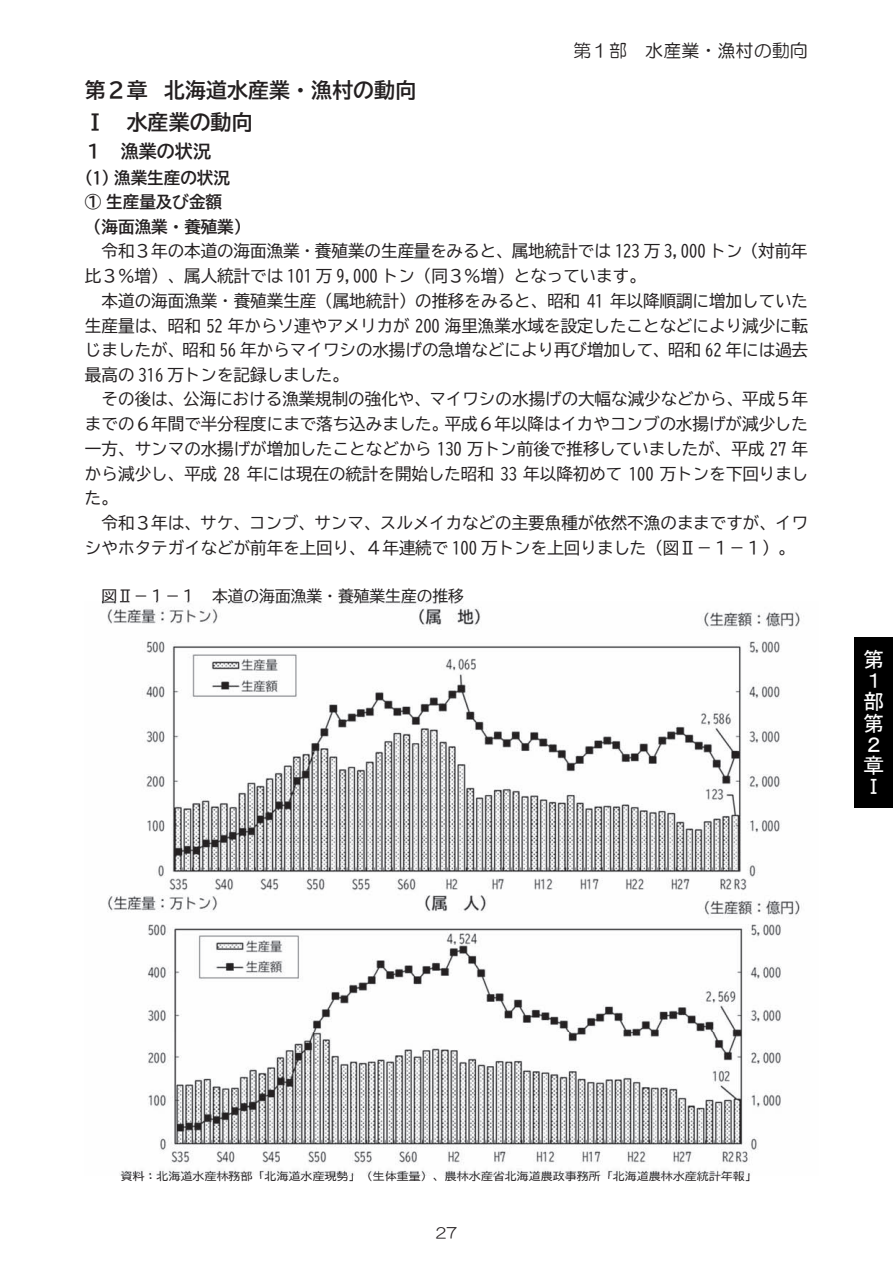
<style>
.page{position:relative;width:893px;height:1263px;background:#fff}
.page>*{position:absolute;margin:0;border:0;box-sizing:border-box;transform-origin:0 0}
.t1{font:21.3px/21.3px "MS Gothic";color:#fff}
.t2{font:20.85px/31.3px "BIZ UD Gothic Bold";color:#231f20}
.t3{font:18px "HG Maru Gothic MPRO";color:#231f20}
.t4{font:18px "BIZ UD Gothic Bold";color:#231f20}
.t5{font:16.5px/24.6px "BIZ UD Gothic";color:#231f20}
.t6{font:16.5px/24.6px "BIZ UD Gothic Bold";color:#231f20}
.t7{font:15.9px "BIZ UD Gothic";color:#231f20}
.t8{font:14.4px "HG Maru Gothic MPRO";color:#231f20}
.t9{font:11.85px "BIZ UD Gothic";color:#231f20}
</style>
<div class="page">
<svg style="left:101px;top:601px;width:792px;height:575px"></svg>
<div style="left:855px;top:638px;width:38px;height:170px;background:#000"></div>
<p class="t3" style="left:573px;top:42px;width:236px">第１部　水産業・漁村の動向</p>
<p class="t2" style="left:85px;top:75px;width:333px">第２章 北海道水産業・漁村の動向<br>Ⅰ 水産業の動向</p>
<p class="t4" style="left:85px;top:142px;width:128px">１ 漁業の状況</p>
<p class="t6" style="left:85px;top:165px;width:167px">(1) 漁業生産の状況<br>① 生産量及び金額<br>（海面漁業・養殖業）</p>
<p class="t5" style="left:85px;top:239px;width:724px;text-indent:17px">令和３年の本道の海面漁業・養殖業の生産量をみると、属地統計では 123 万 3,000 トン（対前年比３％増）、属人統計では 101 万 9,000 トン（同３％増）となっています。</p>
<p class="t5" style="left:85px;top:288px;width:725px;text-align:justify;text-indent:17px">本道の海面漁業・養殖業生産（属地統計）の推移をみると、昭和 41 年以降順調に増加していた生産量は、昭和 52 年からソ連やアメリカが 200 海里漁業水域を設定したことなどにより減少に転じましたが、昭和 56 年からマイワシの水揚げの急増などにより再び増加して、昭和 62 年には過去最高の 316 万トンを記録しました。</p>
<p class="t5" style="left:85px;top:387px;width:725px;text-align:justify;text-indent:17px">その後は、公海における漁業規制の強化や、マイワシの水揚げの大幅な減少などから、平成５年までの６年間で半分程度にまで落ち込みました。平成６年以降はイカやコンブの水揚げが減少した一方、サンマの水揚げが増加したことなどから 130 万トン前後で推移していましたが、平成 27 年から減少し、平成 28 年には現在の統計を開始した昭和 33 年以降初めて 100 万トンを下回りました。</p>
<p class="t5" style="left:85px;top:510px;width:725px;text-indent:17px">令和３年は、サケ、コンブ、サンマ、スルメイカなどの主要魚種が依然不漁のままですが、イワシやホタテガイなどが前年を上回り、４年連続で 100 万トンを上回りました（図Ⅱ－１－１）。</p>
<p class="t7" style="left:102px;top:588px;width:364px">図Ⅱ－１－１ 本道の海面漁業・養殖業生産の推移</p>
<p class="t1" style="left:863px;top:648px;width:22px">第<br>１部第<br>２章<br>Ⅰ</p>
<p class="t9" style="left:121px;top:1170px;width:637px">資料：北海道水産林務部「北海道水産現勢」（生体重量）、農林水産省北海道農政事務所「北海道農林水産統計年報」</p>
<p class="t8" style="left:436px;top:1226px;width:23px">27</p>
</div>
